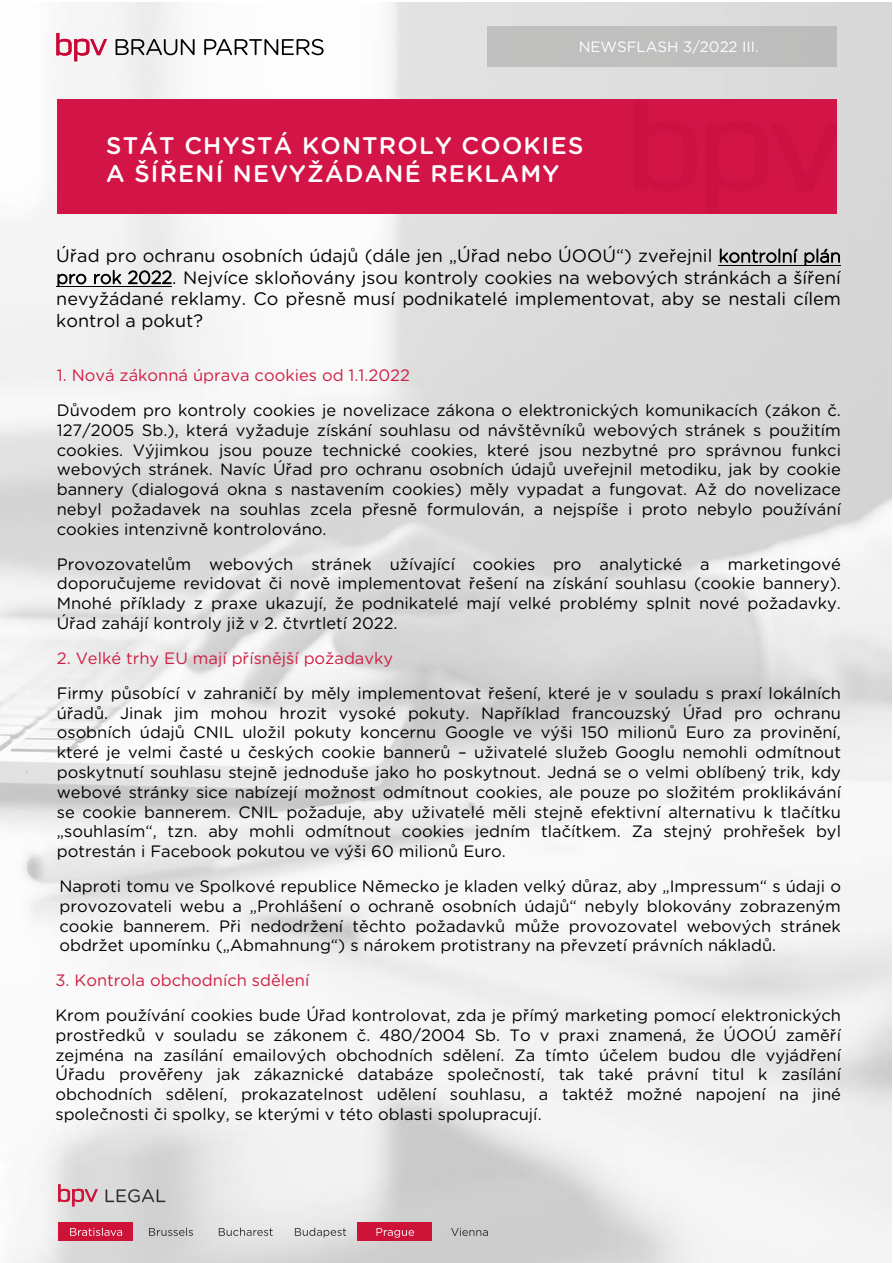
<style>
.page{position:relative;width:893px;height:1263px;background:#fff}
.page>*{position:absolute;margin:0;border:0;box-sizing:border-box;transform-origin:0 0}
.t1{font:500 24px/28.5px "Gotham Rounded";letter-spacing:.05em;color:#fff}
.t2{font:18px/21.5px "Gotham Rounded";color:#000;text-align:justify}
.t3{font:16.5px/19.8px "Gotham Rounded";color:#000;text-align:justify}
.t4{font:16.5px "Gotham Rounded";color:#cf1e43}
.t5{font:15px "Gotham Rounded";color:#fff}
.s1{font-weight:300}
</style>
<div class="page">
<img style="left:0;top:3px;width:892px;height:1260px">
<div style="left:488px;top:26px;width:349px;height:41px;background:#bfbfbe"></div>
<div style="left:57px;top:100px;width:779px;height:114px;background:#d31447"></div>
<div style="left:58px;top:1222px;width:75px;height:18px;background:#cd1338"></div>
<svg style="left:58px;top:1184px;width:40px;height:22px"></svg>
<svg style="left:106px;top:1189px;width:59px;height:13px"></svg>
<svg style="left:70px;top:1227px;width:52px;height:9px"></svg>
<svg style="left:149px;top:1227px;width:44px;height:9px"></svg>
<svg style="left:219px;top:1227px;width:54px;height:9px"></svg>
<svg style="left:295px;top:1227px;width:51px;height:11px"></svg>
<div style="left:357px;top:1222px;width:75px;height:18px;background:#cd1338"></div>
<svg style="left:376px;top:1228px;width:38px;height:9px"></svg>
<svg style="left:451px;top:1228px;width:37px;height:8px"></svg>
<svg style="left:116px;top:39px;width:79px;height:16px"></svg>
<svg style="left:204px;top:39px;width:120px;height:16px"></svg>
<svg style="left:56px;top:33px;width:51px;height:28px"></svg>
<hr style="left:56px;top:286px;width:116px;height:1px;background:#000">
<hr style="left:719px;top:265px;width:122px;height:1px;background:#000">
<p class="t5" style="left:579px;top:37px;width:182px">NEWSFLASH 3/2022 III.</p>
<h1 class="t1" style="left:106px;top:130px;width:479px">STÁT CHYSTÁ KONTROLY COOKIES<br>A ŠÍŘENÍ NEVYŽÁDANÉ REKLAMY</h1>
<p class="t2" style="left:56px;top:244px;width:786px">Úřad pro ochranu osobních údajů (dále jen „Úřad nebo ÚOOÚ“) zveřejnil <span class="s1">kontrolní plán pro rok 2022</span>. Nejvíce skloňovány jsou kontroly cookies na webových stránkách a šíření nevyžádané reklamy. Co přesně musí podnikatelé implementovat, aby se nestali cílem kontrol a pokut?</p>
<p class="t4" style="left:57px;top:364px;width:355px">1. Nová zákonná úprava cookies od 1.1.2022</p>
<p class="t3" style="left:57px;top:400px;width:786px">Důvodem pro kontroly cookies je novelizace zákona o elektronických komunikacích (zákon č.<br>127/2005 Sb.), která vyžaduje získání souhlasu od návštěvníků webových stránek s použitím cookies. Výjimkou jsou pouze technické cookies, které jsou nezbytné pro správnou funkci webových stránek. Navíc Úřad pro ochranu osobních údajů uveřejnil metodiku, jak by cookie bannery (dialogová okna s nastavením cookies) měly vypadat a fungovat. Až do novelizace nebyl požadavek na souhlas zcela přesně formulován, a nejspíše i proto nebylo používání cookies intenzivně kontrolováno.</p>
<p class="t3" style="left:57px;top:553px;width:786px">Provozovatelům webových stránek užívající cookies pro analytické a marketingové doporučujeme revidovat či nově implementovat řešení na získání souhlasu (cookie bannery).<br>Mnohé příklady z praxe ukazují, že podnikatelé mají velké problémy splnit nové požadavky.<br>Úřad zahájí kontroly již v 2. čtvrtletí 2022.</p>
<p class="t4" style="left:57px;top:647px;width:338px">2. Velké trhy EU mají přísnější požadavky</p>
<p class="t3" style="left:57px;top:682px;width:786px">Firmy působící v zahraničí by měly implementovat řešení, které je v souladu s praxí lokálních úřadů. Jinak jim mohou hrozit vysoké pokuty. Například francouzský Úřad pro ochranu osobních údajů CNIL uložil pokuty koncernu Google ve výši 150 milionů Euro za provinění, které je velmi časté u českých cookie bannerů – uživatelé služeb Googlu nemohli odmítnout poskytnutí souhlasu stejně jednoduše jako ho poskytnout. Jedná se o velmi oblíbený trik, kdy webové stránky sice nabízejí možnost odmítnout cookies, ale pouze po složitém proklikávání se cookie bannerem. CNIL požaduje, aby uživatelé měli stejně efektivní alternativu k tlačítku „souhlasím“, tzn. aby mohli odmítnout cookies jedním tlačítkem. Za stejný prohřešek byl potrestán i Facebook pokutou ve výši 60 milionů Euro.</p>
<p class="t3" style="left:59px;top:875px;width:783px">Naproti tomu ve Spolkové republice Německo je kladen velký důraz, aby „Impressum“ s údaji o provozovateli webu a „Prohlášení o ochraně osobních údajů“ nebyly blokovány zobrazeným cookie bannerem. Při nedodržení těchto požadavků může provozovatel webových stránek obdržet upomínku („Abmahnung“) s nárokem protistrany na převzetí právních nákladů.</p>
<p class="t4" style="left:55px;top:969px;width:255px">3. Kontrola obchodních sdělení</p>
<p class="t3" style="left:55px;top:1004px;width:787px">Krom používání cookies bude Úřad kontrolovat, zda je přímý marketing pomocí elektronických prostředků v souladu se zákonem č. 480/2004 Sb. To v praxi znamená, že ÚOOÚ zaměří zejména na zasílání emailových obchodních sdělení. Za tímto účelem budou dle vyjádření Úřadu prověřeny jak zákaznické databáze společností, tak také právní titul k zasílání obchodních sdělení, prokazatelnost udělení souhlasu, a taktéž možné napojení na jiné společnosti či spolky, se kterými v této oblasti spolupracují.</p>
</div>
